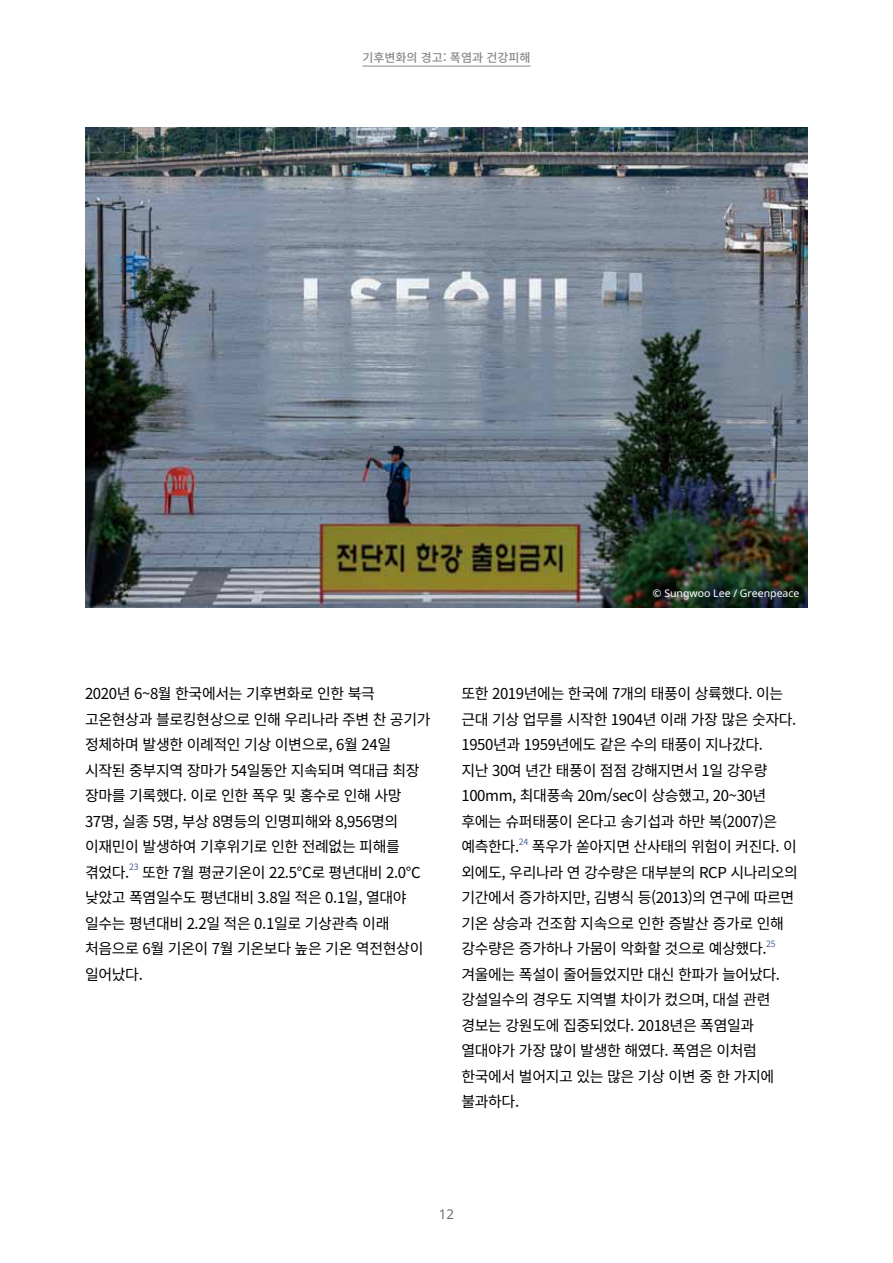
<style>
.page{position:relative;width:893px;height:1263px;background:#fff}
.page>*{position:absolute;margin:0;border:0;box-sizing:border-box;transform-origin:0 0}
.t1{font:15px/25.5px "Noto Sans KR";letter-spacing:-.025em;color:#000}
.t2{font:13.5px "Noto Sans";color:#727171}
.t3{font:500 12px "Noto Sans KR";color:#898989}
.t4{font:10.5px "Noto Sans";color:#fff}
.t5{font:8.7px "Noto Sans KR";color:#495f91}
</style>
<div class="page">
<hr style="left:362px;top:66px;width:169px;height:1px;background:#898989">
<img style="left:85px;top:128px;width:723px;height:479px">
<p class="t3" style="left:362px;top:50px;width:170px">기후변화의 경고: 폭염과 건강피해</p>
<p class="t4" style="left:653px;top:586px;width:148px">© Sungwoo Lee / Greenpeace</p>
<p class="t1" style="left:85px;top:681px;width:347px">2020년 6~8월 한국에서는 기후변화로 인한 북극 고온현상과 블로킹현상으로 인해 우리나라 주변 찬 공기가 정체하며 발생한 이례적인 기상 이변으로, 6월 24일 시작된 중부지역 장마가 54일동안 지속되며 역대급 최장 장마를 기록했다. 이로 인한 폭우 및 홍수로 인해 사망<br>37명, 실종 5명, 부상 8명등의 인명피해와 8,956명의 이재민이 발생하여 기후위기로 인한 전례없는 피해를 겪었다.</p>
<p class="t5" style="left:129px;top:862px;width:11px">23</p>
<p class="t1" style="left:85px;top:860px;width:340px;text-indent:57px">또한 7월 평균기온이 22.5℃로 평년대비 2.0℃ 낮았고 폭염일수도 평년대비 3.8일 적은 0.1일, 열대야 일수는 평년대비 2.2일 적은 0.1일로 기상관측 이래 처음으로 6월 기온이 7월 기온보다 높은 기온 역전현상이 일어났다.</p>
<p class="t1" style="left:461px;top:681px;width:337px">또한 2019년에는 한국에 7개의 태풍이 상륙했다. 이는 근대 기상 업무를 시작한 1904년 이래 가장 많은 숫자다.<br>1950년과 1959년에도 같은 수의 태풍이 지나갔다.<br>지난 30여 년간 태풍이 점점 강해지면서 1일 강우량<br>100mm, 최대풍속 20m/sec이 상승했고, 20~30년 후에는 슈퍼태풍이 온다고 송기섭과 하만 복(2007)은 예측한다.</p>
<p class="t5" style="left:519px;top:837px;width:11px">24</p>
<p class="t1" style="left:461px;top:834px;width:338px;text-indent:71px">폭우가 쏟아지면 산사태의 위험이 커진다. 이 외에도, 우리나라 연 강수량은 대부분의 RCP 시나리오의 기간에서 증가하지만, 김병식 등(2013)의 연구에 따르면 기온 상승과 건조함 지속으로 인한 증발산 증가로 인해 강수량은 증가하나 가뭄이 악화할 것으로 예상했다.</p>
<p class="t5" style="left:766px;top:939px;width:11px">25</p>
<p class="t1" style="left:461px;top:962px;width:320px">겨울에는 폭설이 줄어들었지만 대신 한파가 늘어났다. 강설일수의 경우도 지역별 차이가 컸으며, 대설 관련 경보는 강원도에 집중되었다. 2018년은 폭염일과 열대야가 가장 많이 발생한 해였다. 폭염은 이처럼 한국에서 벌어지고 있는 많은 기상 이변 중 한 가지에 불과하다.</p>
<p class="t2" style="left:439px;top:1205px;width:17px">12</p>
</div>
